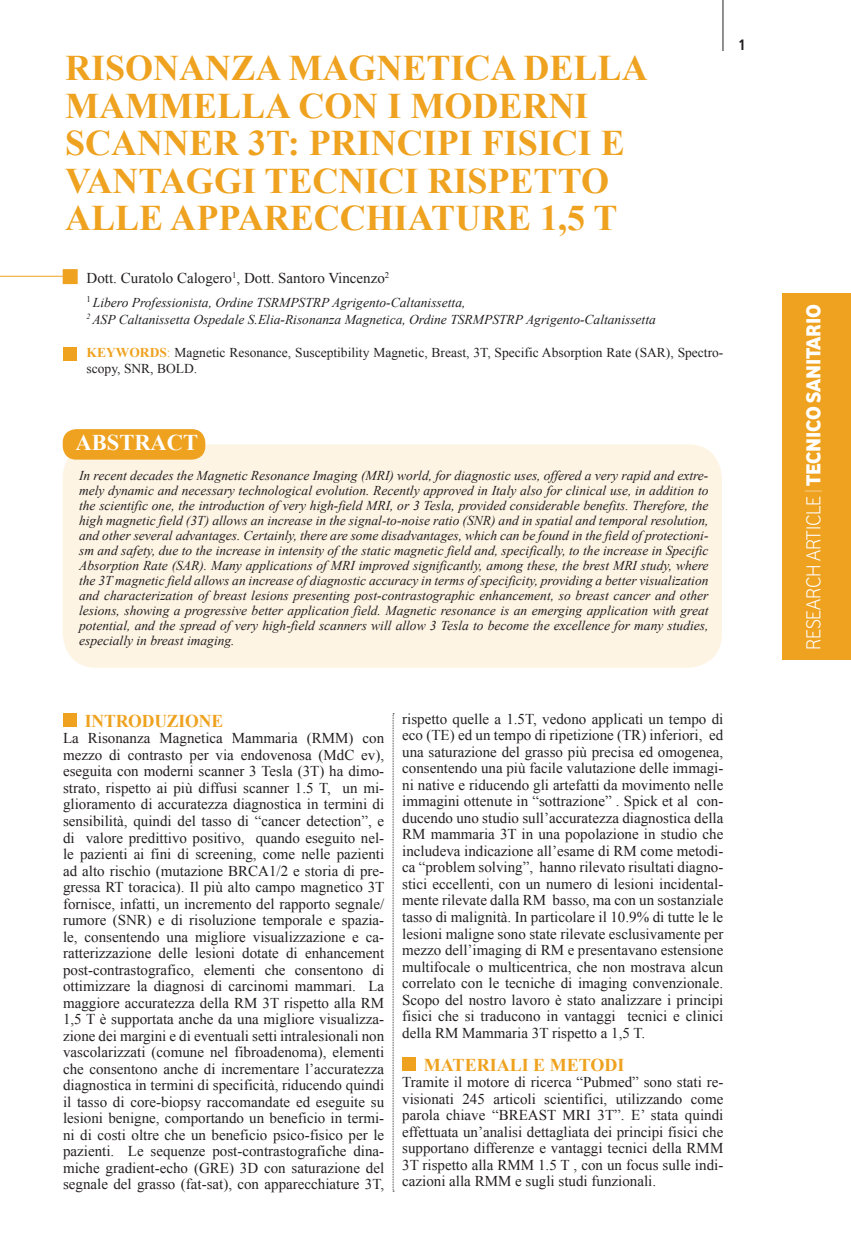
<style>
.page{position:relative;width:851px;height:1234px;background:#fff}
.page>*{position:absolute;margin:0;border:0;box-sizing:border-box;transform-origin:0 0}
.t1{font:700 36px/37.5px "Times New Roman";color:#eea21f}
.t2{font:700 22.5px "Times New Roman";color:#fff}
.t3{font:700 21px "Vodafone Lt";letter-spacing:-.01em;color:#fff}
.t4{font:700 18px "Times New Roman";letter-spacing:-.01em;color:#eea21f}
.t5{font:15px/16.5px "Times New Roman";color:#231f20;text-align:justify}
.t6{font:700 condensed 15px "Frutiger";color:#231f20}
.t7{font:italic 13.5px/15px "Times New Roman";color:#231f20}
.t8{font:13.5px/16.5px "Times New Roman";color:#231f20}
.s1{font-weight:700;color:#eea21f}
.s2{color:#eea21f}
.s3{font-weight:400}
.s4{font-weight:400;color:#f8cd8c}
</style>
<div class="page">
<div style="left:782px;top:293px;width:68px;height:366px;background:#eea21f"></div>
<hr style="left:722px;top:0;width:1px;height:51px;background:#231f20">
<svg style="left:392px;top:713px;width:2px;height:478px"></svg>
<div style="left:63px;top:444px;width:658px;height:223px;background:#fdf4e4;border-radius:34px"></div>
<div style="left:63px;top:429px;width:142px;height:30px;background:#eea21f;border-radius:14px"></div>
<div style="left:63px;top:713px;width:13px;height:13px;background:#eea21f"></div>
<div style="left:402px;top:1056px;width:13px;height:14px;background:#eea21f"></div>
<hr style="left:0;top:276px;width:64px;height:1px;background:#eea21f">
<div style="left:63px;top:269px;width:15px;height:15px;background:#eea21f;border:2px solid #eea21f"></div>
<div style="left:64px;top:347px;width:13px;height:13px;background:#eea21f"></div>
<h1 class="t1" style="left:65px;top:49px;width:584px">RISONANZA MAGNETICA DELLA<br>MAMMELLA CON I MODERNI<br>SCANNER 3T: PRINCIPI FISICI E<br>VANTAGGI TECNICI RISPETTO<br>ALLE APPARECCHIATURE 1,5 T</h1>
<p class="t5" style="left:87px;top:270px;width:304px">Dott. Curatolo Calogero<sup>1</sup>, Dott. Santoro Vincenzo<sup>2</sup></p>
<p class="t7" style="left:87px;top:294px;width:570px;line-height:16.5px"><sup>1</sup> Libero Professionista, Ordine TSRMPSTRP Agrigento-Caltanissetta,<br><sup>2</sup> ASP Caltanissetta Ospedale S.Elia-Risonanza Magnetica, Ordine TSRMPSTRP Agrigento-Caltanissetta</p>
<p class="t8" style="left:87px;top:344px;width:638px"><span class="s1">KEYWORDS</span><span class="s2">:</span> Magnetic Resonance, Susceptibility Magnetic, Breast, 3T, Specific Absorption Rate (SAR), Spectro&shy;scopy, SNR, BOLD.</p>
<p class="t6" style="left:738px;top:36px;width:9px">1</p>
<h2 class="t2" style="left:76px;top:427px;width:124px">ABSTRACT</h2>
<p class="t7" style="left:79px;top:468px;width:630px;text-align:justify">In recent decades the Magnetic Resonance Imaging (MRI) world, for diagnostic uses, offered a very rapid and extre&shy;mely dynamic and necessary technological evolution. Recently approved in Italy also for clinical use, in addition to the scientific one, the introduction of very high-field MRI, or 3 Tesla, provided considerable benefits. Therefore, the high magnetic field (3T) allows an increase in the signal-to-noise ratio (SNR) and in spatial and temporal resolution, and other several advantages. Certainly, there are some disadvantages, which can be found in the field of protectioni&shy;sm and safety, due to the increase in intensity of the static magnetic field and, specifically, to the increase in Specific Absorption Rate (SAR). Many applications of MRI improved significantly, among these, the brest MRI study, where the 3T magnetic field allows an increase of diagnostic accuracy in terms of specificity, providing a better visualization and characterization of breast lesions presenting post-contrastographic enhancement, so breast cancer and other lesions, showing a progressive better application field. Magnetic resonance is an emerging application with great potential, and the spread of very high-field scanners will allow 3 Tesla to become the excellence for many studies, especially in breast imaging.</p>
<p class="t4" style="left:85px;top:708px;width:140px">INTRODUZIONE</p>
<p class="t5" style="left:63px;top:729px;width:323px">La Risonanza Magnetica Mammaria (RMM) con mezzo di contrasto per via endovenosa (MdC ev), eseguita con moderni scanner 3 Tesla (3T) ha dimo&shy;strato, rispetto ai più diffusi scanner 1.5 T, un mi&shy;glioramento di accuratezza diagnostica in termini di sensibilità, quindi del tasso di “cancer detection”, e di valore predittivo positivo, quando eseguito nel&shy;le pazienti ai fini di screening, come nelle pazienti ad alto rischio (mutazione BRCA1/2 e storia di pre&shy;gressa RT toracica). Il più alto campo magnetico 3T fornisce, infatti, un incremento del rapporto segnale/ rumore (SNR) e di risoluzione temporale e spazia&shy;le, consentendo una migliore visualizzazione e ca&shy;ratterizzazione delle lesioni dotate di enhancement post-contrastografico, elementi che consentono di ottimizzare la diagnosi di carcinomi mammari. La maggiore accuratezza della RM 3T rispetto alla RM 1,5 T è supportata anche da una migliore visualizza&shy;zione dei margini e di eventuali setti intralesionali non vascolarizzati (comune nel fibroadenoma), elementi che consentono anche di incrementare l’accuratezza diagnostica in termini di specificità, riducendo quindi il tasso di core-biopsy raccomandate ed eseguite su lesioni benigne, comportando un beneficio in termi&shy;ni di costi oltre che un beneficio psico-fisico per le pazienti. Le sequenze post-contrastografiche dina&shy;miche gradient-echo (GRE) 3D con saturazione del segnale del grasso (fat-sat), con apparecchiature 3T,</p>
<p class="t5" style="left:402px;top:710px;width:322px">rispetto quelle a 1.5T, vedono applicati un tempo di eco (TE) ed un tempo di ripetizione (TR) inferiori, ed una saturazione del grasso più precisa ed omogenea, consentendo una più facile valutazione delle immagi&shy;ni native e riducendo gli artefatti da movimento nelle immagini ottenute in “sottrazione” . Spick et al con&shy;ducendo uno studio sull’accuratezza diagnostica della RM mammaria 3T in una popolazione in studio che includeva indicazione all’esame di RM come metodi&shy;ca “problem solving”, hanno rilevato risultati diagno&shy;stici eccellenti, con un numero di lesioni incidental&shy;mente rilevate dalla RM basso, ma con un sostanziale tasso di malignità. In particolare il 10.9% di tutte le le lesioni maligne sono state rilevate esclusivamente per mezzo dell’imaging di RM e presentavano estensione multifocale o multicentrica, che non mostrava alcun correlato con le tecniche di imaging convenzionale.<br>Scopo del nostro lavoro è stato analizzare i principi fisici che si traducono in vantaggi tecnici e clinici della RM Mammaria 3T rispetto a 1,5 T.</p>
<p class="t4" style="left:424px;top:1051px;width:202px">MATERIALI E METODI</p>
<p class="t5" style="left:402px;top:1073px;width:322px">Tramite il motore di ricerca “Pubmed” sono stati re&shy;visionati 245 articoli scientifici, utilizzando come parola chiave “BREAST MRI 3T”. E’ stata quindi effettuata un’analisi dettagliata dei principi fisici che supportano differenze e vantaggi tecnici della RMM 3T rispetto alla RMM 1.5 T , con un focus sulle indi&shy;cazioni alla RMM e sugli studi funzionali.</p>
<h3 class="t3" style="left:800px;top:649px;width:347px;rotate:-90deg"><span class="s3">RESEARCH ARTICLE</span> <span class="s4">|</span> TECNICO SANITARIO</h3>
</div>
